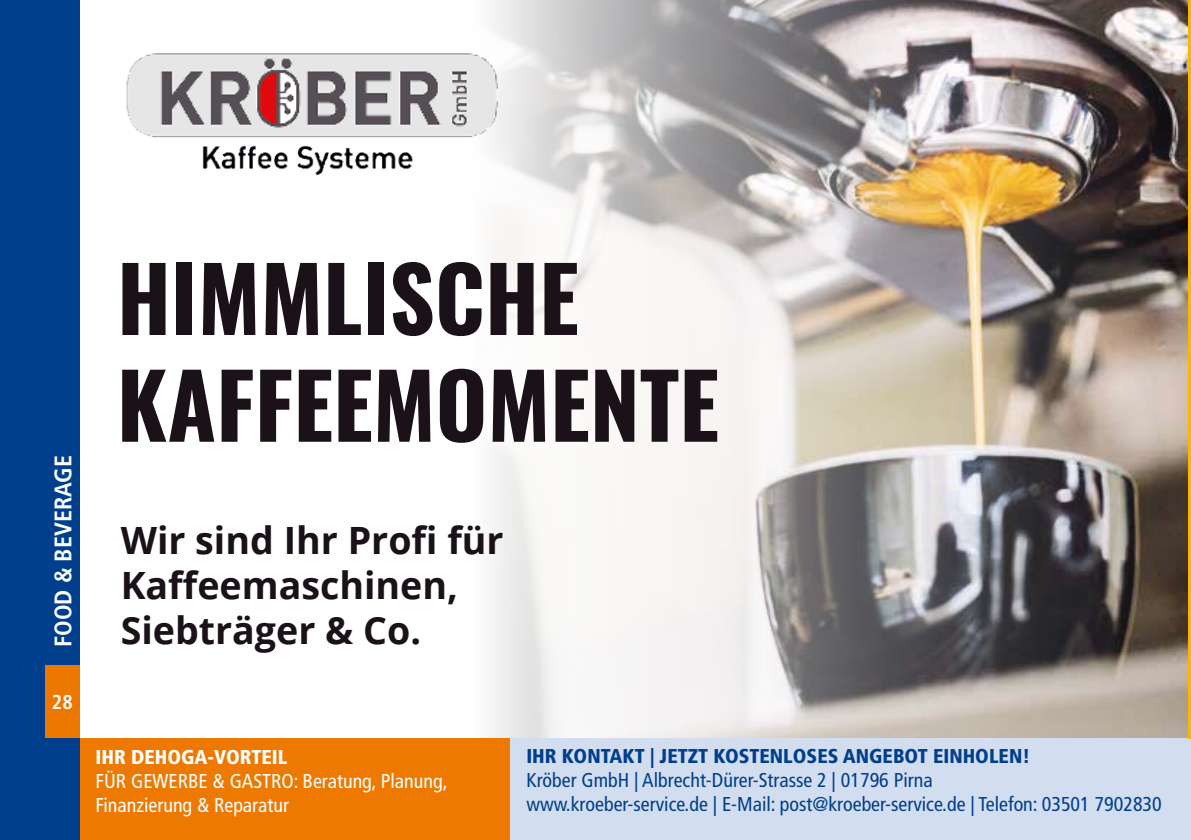
<style>
.page{position:relative;width:1191px;height:840px;background:#fff}
.page>*{position:absolute;margin:0;border:0;box-sizing:border-box;transform-origin:0 0}
.t1{font:700 88.8px/106.6px "Oswald";color:#1a1218}
.t2{font:700 37.6px/45px "Open Sans";color:#1a1218}
.t3{font:700 condensed 24px "Frutiger LT Pro";color:#fff}
.t4{font:condensed 20px/24px "Frutiger LT Pro";color:#003f8b}
.t5{font:condensed 20px/24px "Frutiger LT Pro";color:#fff}
.t6{font:900 condensed 20px "Frutiger LT Pro";color:#003f8b}
.t7{font:900 condensed 20px "Frutiger LT Pro";color:#fff}
.t8{font:700 condensed 20px "Frutiger LT Pro";color:#fff}
</style>
<div class="page">
<div style="left:79px;top:737px;width:431px;height:102px;background:#ee7900"></div>
<div style="left:0;top:0;width:79px;height:839px;background:#003f8b"></div>
<div style="left:45px;top:664px;width:34px;height:73px;background:#e70"></div>
<div style="left:510px;top:737px;width:681px;height:102px;background:#d3ddf0"></div>
<img style="left:493px;top:0;width:695px;height:737px">
<img style="left:126px;top:49px;width:409px;height:128px">
<hr style="left:1188px;top:0;width:3px;height:738px;background:#f9b700">
<p class="t3" style="left:49px;top:646px;width:193px;rotate:-90deg">FOOD &amp; BEVERAGE</p>
<p class="t8" style="left:52px;top:689px;width:22px">28</p>
<h1 class="t1" style="left:117px;top:251px;width:603px">HIMMLISCHE<br>KAFFEEMOMENTE</h1>
<h2 class="t2" style="left:121px;top:516px;width:384px">Wir sind Ihr Profi für<br>Kaffeemaschinen,<br>Siebträger &amp; Co.</h2>
<p class="t7" style="left:96px;top:744px;width:193px">IHR DEHOGA-VORTEIL</p>
<p class="t5" style="left:96px;top:768px;width:353px">FÜR GEWERBE &amp; GASTRO: Beratung, Planung,<br>Finanzierung &amp; Reparatur</p>
<p class="t6" style="left:526px;top:743px;width:505px">IHR KONTAKT | JETZT KOSTENLOSES ANGEBOT EINHOLEN!</p>
<p class="t4" style="left:526px;top:767px;width:637px">Kröber GmbH | Albrecht-Dürer-Strasse 2 | 01796 Pirna<br>www.kroeber-service.de | E-Mail: post@kroeber-service.de | Telefon: 03501 7902830</p>
</div>
